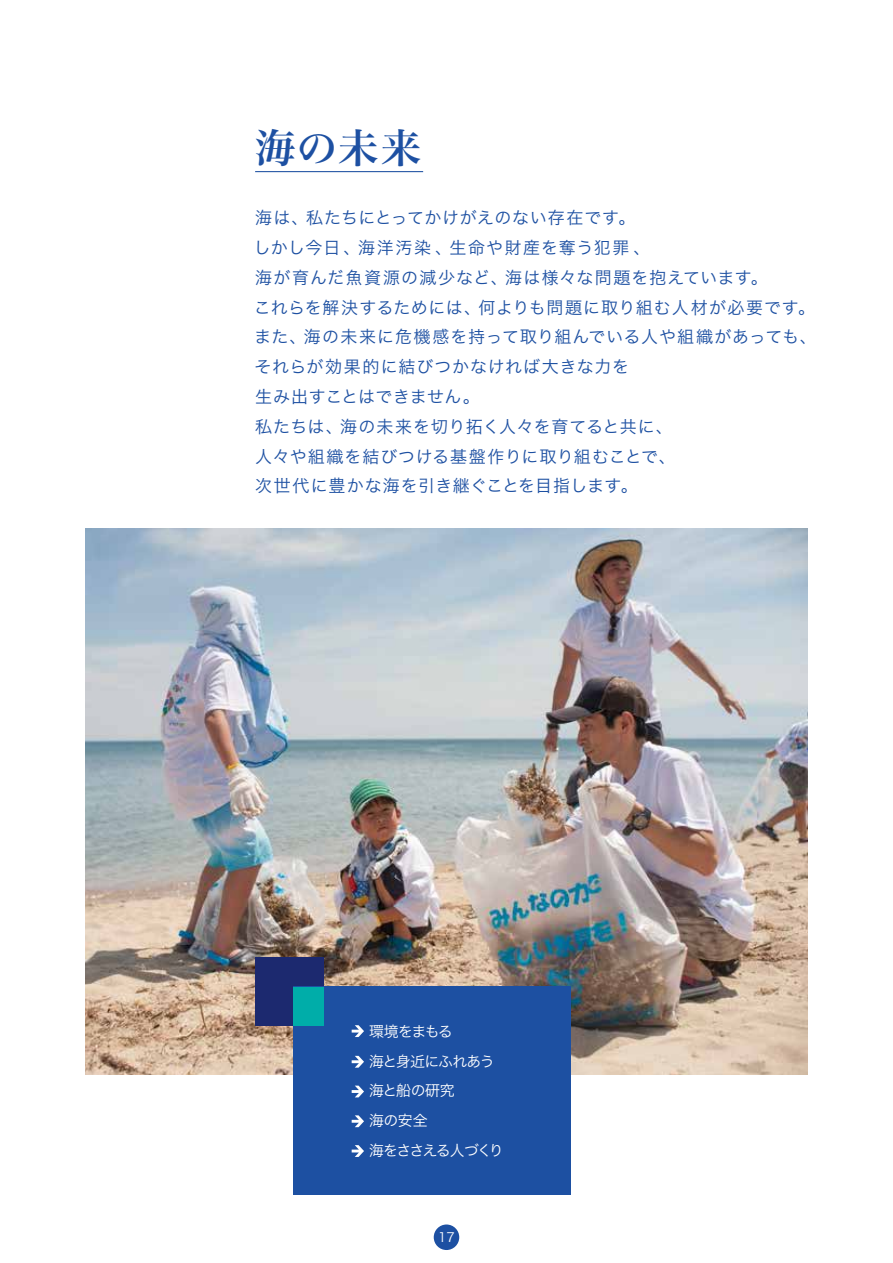
<style>
.page{position:relative;width:893px;height:1263px;background:#fff}
.page>*{position:absolute;margin:0;border:0;box-sizing:border-box;transform-origin:0 0}
.t1{font:40.35px "Hira Min Pro W6";color:#1d50a2}
.t2{font:16.95px/29.7px "Hira Kaku Pro W3";letter-spacing:.045em;color:#1d50a2}
.t3{font:14.85px/29.7px "Hira Kaku Pro W3";letter-spacing:-.07em;color:#fff}
.t4{font:12.75px "Hira Kaku Pro W3";color:#fff}
</style>
<div class="page">
<div style="left:434px;top:1224px;width:25px;height:26px;background:#1d50a2;border-radius:50%"></div>
<img style="left:85px;top:528px;width:723px;height:547px">
<hr style="left:255px;top:171px;width:168px;height:1px;background:#1d50a2">
<div style="left:255px;top:957px;width:69px;height:68px;background:#1c296f"></div>
<div style="left:293px;top:987px;width:278px;height:208px;background:#1d50a2"></div>
<div style="left:293px;top:987px;width:31px;height:38px;background:#00ada9"></div>
<svg style="left:352px;top:1025px;width:12px;height:12px"></svg>
<svg style="left:352px;top:1056px;width:12px;height:12px"></svg>
<svg style="left:352px;top:1085px;width:12px;height:12px"></svg>
<svg style="left:352px;top:1115px;width:12px;height:12px"></svg>
<svg style="left:352px;top:1145px;width:12px;height:12px"></svg>
<h1 class="t1" style="left:255px;top:112px;width:167px">海の未来</h1>
<p class="t2" style="left:254px;top:202px;width:564px">海は、私たちにとってかけがえのない存在です。<br>しかし今日、海洋汚染、生命や財産を奪う犯罪、<br>海が育んだ魚資源の減少など、海は様々な問題を抱えています。<br>これらを解決するためには、何よりも問題に取り組む人材が必要です。また、海の未来に危機感を持って取り組んでいる人や組織があっても、それらが効果的に結びつかなければ大きな力を<br>生み出すことはできません。<br>私たちは、海の未来を切り拓く人々を育てると共に、<br>人々や組織を結びつける基盤作りに取り組むことで、<br>次世代に豊かな海を引き継ぐことを目指します。</p>
<p class="t3" style="left:369px;top:1015px;width:136px">環境をまもる<br>海と身近にふれあう海と船の研究<br>海の安全<br>海をささえる人づくり</p>
<p class="t4" style="left:438px;top:1226px;width:18px">17</p>
</div>
